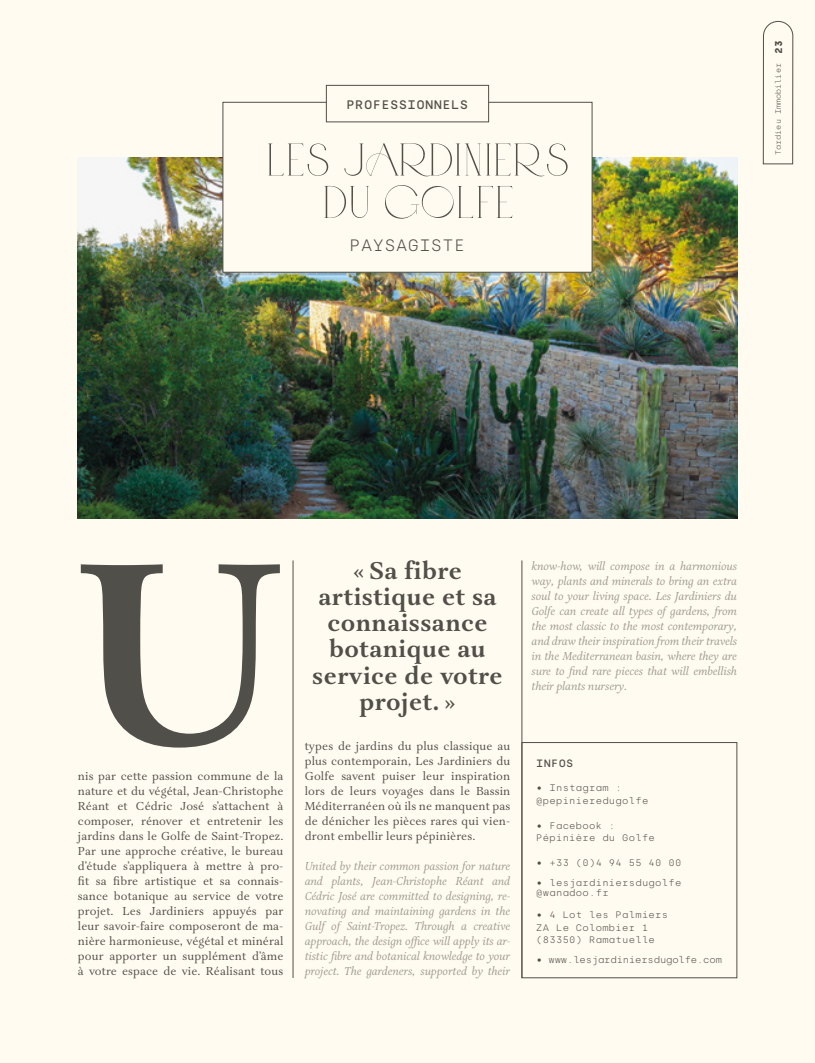
<style>
.page{position:relative;width:815px;height:1063px;background:#fffbf1}
.page>*{position:absolute;margin:0;border:0;box-sizing:border-box;transform-origin:0 0}
.t1{font:700 267.5px "Aria Text G1";color:#504f49}
.t2{font:51.5px/42.5px "Abramo Serif";color:#504f49;text-align:center}
.t3{font:700 25px/26.2px "Aria Text G1";letter-spacing:.02em;color:#504f49;text-align:center}
.t4{font:300 16.5px "Silka Mono";letter-spacing:.025em;color:#504f49}
.t5{font:500 12.38px "Silka Mono";letter-spacing:.025em;color:#504f49}
.t6{font:11.88px/15px "Aria Text G1";letter-spacing:.01em;color:#504f49;text-align:justify}
.t7{font:italic 11.88px/15px "Aria Text G1";letter-spacing:-.01em;color:#9b9b8e;text-align:justify}
.t8{font:500 10.62px "Silka Mono";letter-spacing:.025em;color:#504f49}
.t9{font:300 9.38px/12.5px "Silka Mono";letter-spacing:.025em;color:#504f49}
.t10{font:300 9.38px "Silka Mono";letter-spacing:-.02em;color:#504f49}
.t11{font:300 7.5px "Silka Mono";color:#504f49}
.s1{font-weight:700;font-size:10px}
</style>
<div class="page">
<svg style="left:763px;top:20px;width:30px;height:144px"></svg>
<img style="left:78px;top:158px;width:659px;height:360px">
<hr style="left:293px;top:560px;width:1px;height:418px;background:#504f49">
<hr style="left:522px;top:560px;width:1px;height:418px;background:#504f49">
<div style="left:223px;top:102px;width:369px;height:170px;background:#fffbf1"></div>
<div style="left:326px;top:85px;width:163px;height:37px;background:#fffbf1;border:1px solid #504f49"></div>
<div style="left:522px;top:742px;width:215px;height:236px;border:1px solid #504f49"></div>
<p class="t5" style="left:347px;top:97px;width:123px">PROFESSIONNELS</p>
<h2 class="t2" style="left:266px;top:138px;width:306px">LES JARDINIERS<br>DU GOLFE</h2>
<h3 class="t4" style="left:350px;top:235px;width:117px">PAYSAGISTE</h3>
<p class="t11" style="left:774px;top:155px;width:117px;rotate:-90deg">Tardieu Immobilier <span class="s1">23</span></p>
<h1 class="t1" style="left:74px;top:495px;width:213px">U</h1>
<p class="t6" style="left:78px;top:769px;width:207px">nis par cette passion commune de la nature et du végétal, Jean-Christophe Réant et Cédric José s’attachent à composer, rénover et entretenir les jardins dans le Golfe de Saint-Tropez.<br>Par une approche créative, le bureau d’étude s’appliquera à mettre à pro&shy;fit sa fibre artistique et sa connais&shy;sance botanique au service de votre projet. Les Jardiniers appuyés par leur savoir-faire composeront de ma&shy;nière harmonieuse, végétal et minéral pour apporter un supplément d’âme à votre espace de vie. Réalisant tous</p>
<h3 class="t3" style="left:312px;top:558px;width:192px">« Sa fibre artistique et sa connaissance botanique au service de votre projet. »</h3>
<p class="t6" style="left:305px;top:739px;width:207px">types de jardins du plus classique au plus contemporain, Les Jardiniers du Golfe savent puiser leur inspiration lors de leurs voyages dans le Bassin Méditerranéen où ils ne manquent pas de dénicher les pièces rares qui vien&shy;dront embellir leurs pépinières.</p>
<p class="t7" style="left:305px;top:859px;width:207px">United by their common passion for nature and plants, Jean-Christophe Réant and Cédric José are committed to designing, re&shy;novating and maintaining gardens in the Gulf of Saint-Tropez. Through a creative approach, the design office will apply its ar&shy;tistic fibre and botanical knowledge to your project. The gardeners, supported by their</p>
<p class="t7" style="left:532px;top:559px;width:207px">know-how, will compose in a harmonious way, plants and minerals to bring an extra soul to your living space. Les Jardiniers du Golfe can create all types of gardens, from the most classic to the most contemporary, and draw their inspiration from their travels in the Mediterranean basin, where they are sure to find rare pieces that will embellish</p>
<p class="t7" style="left:532px;top:679px;width:97px">their plants nursery.</p>
<p class="t8" style="left:536px;top:757px;width:39px">INFOS</p>
<p class="t9" style="left:536px;top:782px;width:114px">• Instagram : @pepinieredugolfe</p>
<p class="t9" style="left:536px;top:819px;width:120px">• Facebook :<br>Pépinière du Golfe</p>
<p class="t9" style="left:536px;top:856px;width:147px">• +33 (0)4 94 55 40 00</p>
<p class="t9" style="left:536px;top:878px;width:147px;line-height:10px">• lesjardiniersdugolfe @wanadoo.fr</p>
<p class="t9" style="left:536px;top:909px;width:133px">• 4 Lot les Palmiers<br>ZA Le Colombier 1 (83350) Ramatuelle</p>
<p class="t10" style="left:536px;top:955px;width:187px">• www.lesjardiniersdugolfe.com</p>
</div>
